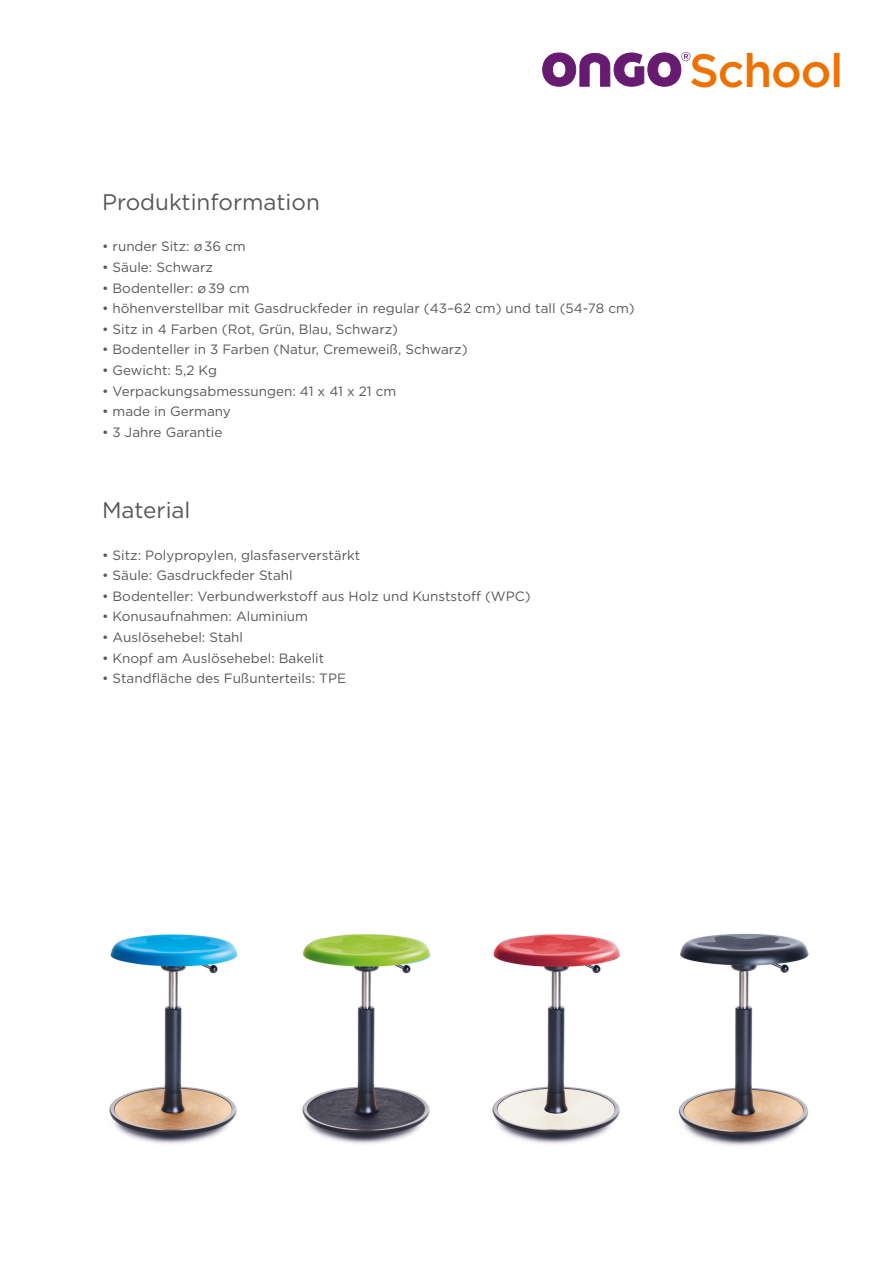
<style>
.page{position:relative;width:893px;height:1263px;background:#fff}
.page>*{position:absolute;margin:0;border:0;box-sizing:border-box;transform-origin:0 0}
.t1{font:500 46.65px "Gotham HTF";letter-spacing:-.025em;color:#ee7203}
.t2{font:22.5px "Gotham HTF";color:#575756}
.t3{font:13.5px "Gotham HTF";color:#575756}
</style>
<div class="page">
<svg style="left:542px;top:52px;width:148px;height:35px"></svg>
<img style="left:109px;top:934px;width:129px;height:210px">
<img style="left:302px;top:934px;width:129px;height:210px">
<img style="left:492px;top:934px;width:128px;height:210px">
<img style="left:678px;top:933px;width:131px;height:213px">
<h2 class="t2" style="left:102px;top:190px;width:219px">Produktinformation</h2>
<p class="t3" style="left:102px;top:239px;width:145px">• runder Sitz: ø36 cm</p>
<p class="t3" style="left:102px;top:260px;width:112px">• Säule: Schwarz</p>
<p class="t3" style="left:102px;top:280px;width:149px">• Bodenteller: ø39 cm</p>
<p class="t3" style="left:102px;top:301px;width:534px">• höhenverstellbar mit Gasdruckfeder in regular (43–62 cm) und tall (54-78 cm)</p>
<p class="t3" style="left:102px;top:322px;width:298px">• Sitz in 4 Farben (Rot, Grün, Blau, Schwarz)</p>
<p class="t3" style="left:102px;top:342px;width:367px">• Bodenteller in 3 Farben (Natur, Cremeweiß, Schwarz)</p>
<p class="t3" style="left:102px;top:363px;width:116px">• Gewicht: 5,2 Kg</p>
<p class="t3" style="left:102px;top:383px;width:296px">• Verpackungsabmessungen: 41 x 41 x 21 cm</p>
<p class="t3" style="left:102px;top:404px;width:130px">• made in Germany</p>
<p class="t3" style="left:102px;top:425px;width:122px">• 3 Jahre Garantie</p>
<h2 class="t2" style="left:102px;top:498px;width:90px">Material</h2>
<p class="t3" style="left:102px;top:547px;width:260px">• Sitz: Polypropylen, glasfaserverstärkt</p>
<p class="t3" style="left:102px;top:568px;width:192px">• Säule: Gasdruckfeder Stahl</p>
<p class="t3" style="left:102px;top:589px;width:430px">• Bodenteller: Verbundwerkstoff aus Holz und Kunststoff (WPC)</p>
<p class="t3" style="left:102px;top:609px;width:207px">• Konusaufnahmen: Aluminium</p>
<p class="t3" style="left:102px;top:630px;width:143px">• Auslösehebel: Stahl</p>
<p class="t3" style="left:102px;top:650px;width:224px">• Knopf am Auslösehebel: Bakelit</p>
<p class="t3" style="left:102px;top:671px;width:246px">• Standfläche des Fußunterteils: TPE</p>
<h1 class="t1" style="left:689px;top:43px;width:156px">School</h1>
</div>
